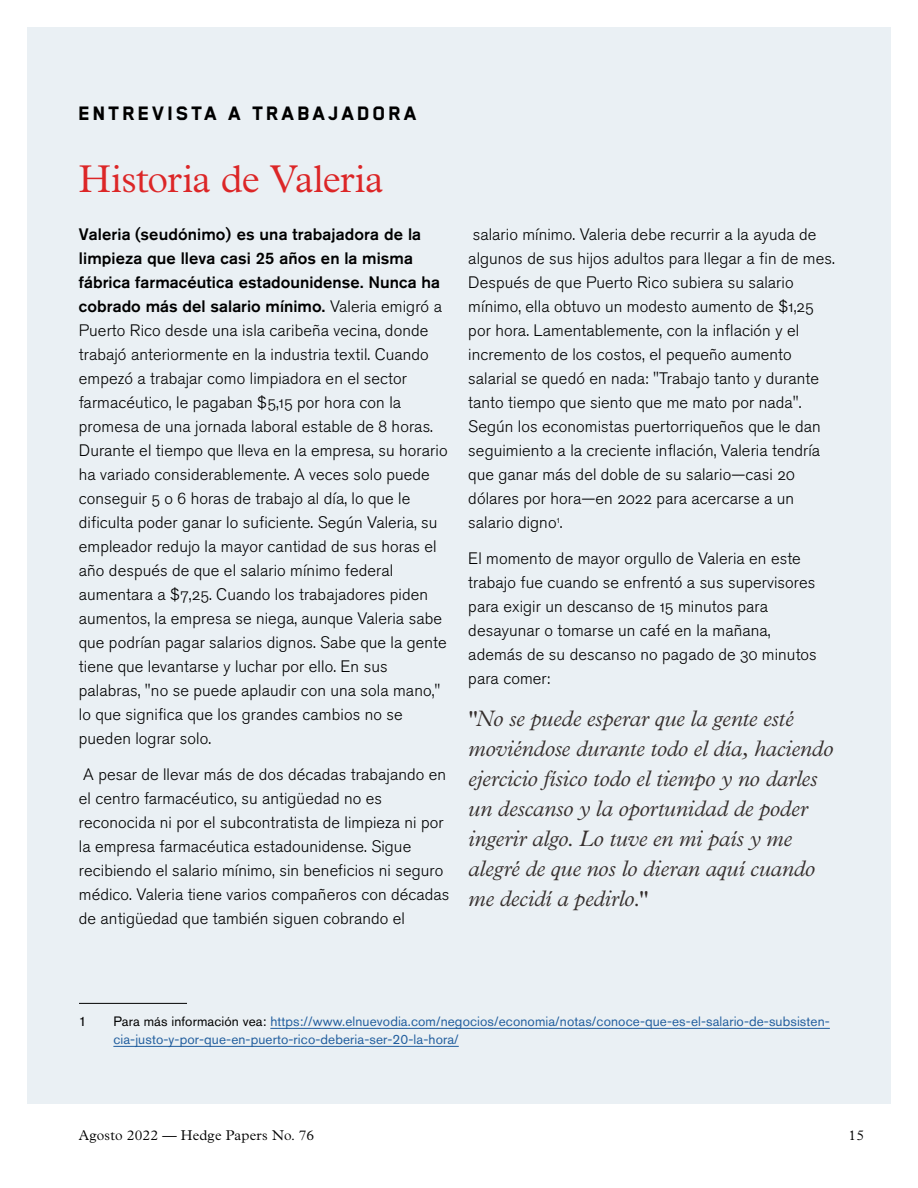
<style>
.page{position:relative;width:918px;height:1188px;background:#fff}
.page>*{position:absolute;margin:0;border:0;box-sizing:border-box;transform-origin:0 0}
.t1{font:300 39px "Plantin MT Pro";letter-spacing:-.01em;color:#dc2627}
.t2{font:italic 300 22.5px/30px "Plantin MT Pro";letter-spacing:-.005em;color:#362f2d}
.t3{font:800 22.5px "Blender Pro";letter-spacing:.12em;color:#000}
.t4{font:16.5px/24px "Akzidenz Grotesk BQ Light Os F";letter-spacing:.005em;color:#000}
.t5{font:500 16.5px/24px "Akzidenz Grotesk BQ";letter-spacing:.005em;color:#000}
.t6{font:300 14.25px "Plantin MT Pro";letter-spacing:.01em;color:#000}
.t7{font:13.5px/18px "Akzidenz Grotesk BQ";letter-spacing:.01em;color:#215e9e}
.t8{font:13.5px "Akzidenz Grotesk BQ";color:#000}
.s1{font-family:"Akzidenz Grotesk BQ Light Os F";font-weight:400}
.s2{color:#000}
</style>
<div class="page">
<div style="left:27px;top:27px;width:864px;height:1077px;background:#eaf0f4"></div>
<hr style="left:79px;top:1003px;width:108px;height:1px;background:#000">
<hr style="left:270px;top:1028px;width:560px;height:1px;background:#215e9e">
<hr style="left:113px;top:1046px;width:346px;height:1px;background:#215e9e">
<h2 class="t3" style="left:79px;top:101px;width:340px">ENTREVISTA A TRABAJADORA</h2>
<h1 class="t1" style="left:79px;top:157px;width:306px">Historia de Valeria</h1>
<p class="t5" style="left:79px;top:222px;width:365px">Valeria (seudónimo) es una trabajadora de la limpieza que lleva casi 25 años en la misma fábrica farmacéutica estadounidense. Nunca ha cobrado más del salario mínimo. <span class="s1">Valeria emigró a</span></p>
<p class="t4" style="left:79px;top:319px;width:370px">Puerto Rico desde una isla caribeña vecina, donde trabajó anteriormente en la industria textil. Cuando empezó a trabajar como limpiadora en el sector farmacéutico, le pagaban $5,15 por hora con la promesa de una jornada laboral estable de 8 horas.<br>Durante el tiempo que lleva en la empresa, su horario ha variado considerablemente. A veces solo puede conseguir 5 o 6 horas de trabajo al día, lo que le dificulta poder ganar lo suficiente. Según Valeria, su empleador redujo la mayor cantidad de sus horas el año después de que el salario mínimo federal aumentara a $7,25. Cuando los trabajadores piden aumentos, la empresa se niega, aunque Valeria sabe que podrían pagar salarios dignos. Sabe que la gente tiene que levantarse y luchar por ello. En sus palabras, "no se puede aplaudir con una sola mano," lo que significa que los grandes cambios no se pueden lograr solo.</p>
<p class="t4" style="left:79px;top:763px;width:372px">A pesar de llevar más de dos décadas trabajando en el centro farmacéutico, su antigüedad no es reconocida ni por el subcontratista de limpieza ni por la empresa farmacéutica estadounidense. Sigue recibiendo el salario mínimo, sin beneficios ni seguro médico. Valeria tiene varios compañeros con décadas de antigüedad que también siguen cobrando el</p>
<p class="t4" style="left:468px;top:223px;width:368px">salario mínimo. Valeria debe recurrir a la ayuda de algunos de sus hijos adultos para llegar a fin de mes.<br>Después de que Puerto Rico subiera su salario mínimo, ella obtuvo un modesto aumento de $1,25 por hora. Lamentablemente, con la inflación y el incremento de los costos, el pequeño aumento salarial se quedó en nada: "Trabajo tanto y durante tanto tiempo que siento que me mato por nada".<br>Según los economistas puertorriqueños que le dan seguimiento a la creciente inflación, Valeria tendría que ganar más del doble de su salario—casi 20 dólares por hora—en 2022 para acercarse a un salario digno<sup>1</sup>.</p>
<p class="t4" style="left:468px;top:547px;width:350px">El momento de mayor orgullo de Valeria en este trabajo fue cuando se enfrentó a sus supervisores para exigir un descanso de 15 minutos para desayunar o tomarse un café en la mañana, además de su descanso no pagado de 30 minutos para comer:</p>
<p class="t2" style="left:468px;top:704px;width:366px">"No se puede esperar que la gente esté moviéndose durante todo el día, haciendo ejercicio físico todo el tiempo y no darles un descanso y la oportunidad de poder ingerir algo. Lo tuve en mi país y me alegré de que nos lo dieran aquí cuando me decidí a pedirlo."</p>
<p class="t8" style="left:79px;top:1013px;width:9px">1</p>
<p class="t7" style="left:113px;top:1012px;width:718px"><span class="s2">Para más información vea:</span> https://www.elnuevodia.com/negocios/economia/notas/conoce-que-es-el-salario-de-subsisten&shy;cia-justo-y-por-que-en-puerto-rico-deberia-ser-20-la-hora/</p>
<p class="t6" style="left:79px;top:1127px;width:237px">Agosto 2022 — Hedge Papers No. 76</p>
<p class="t6" style="left:849px;top:1127px;width:17px">15</p>
</div>
